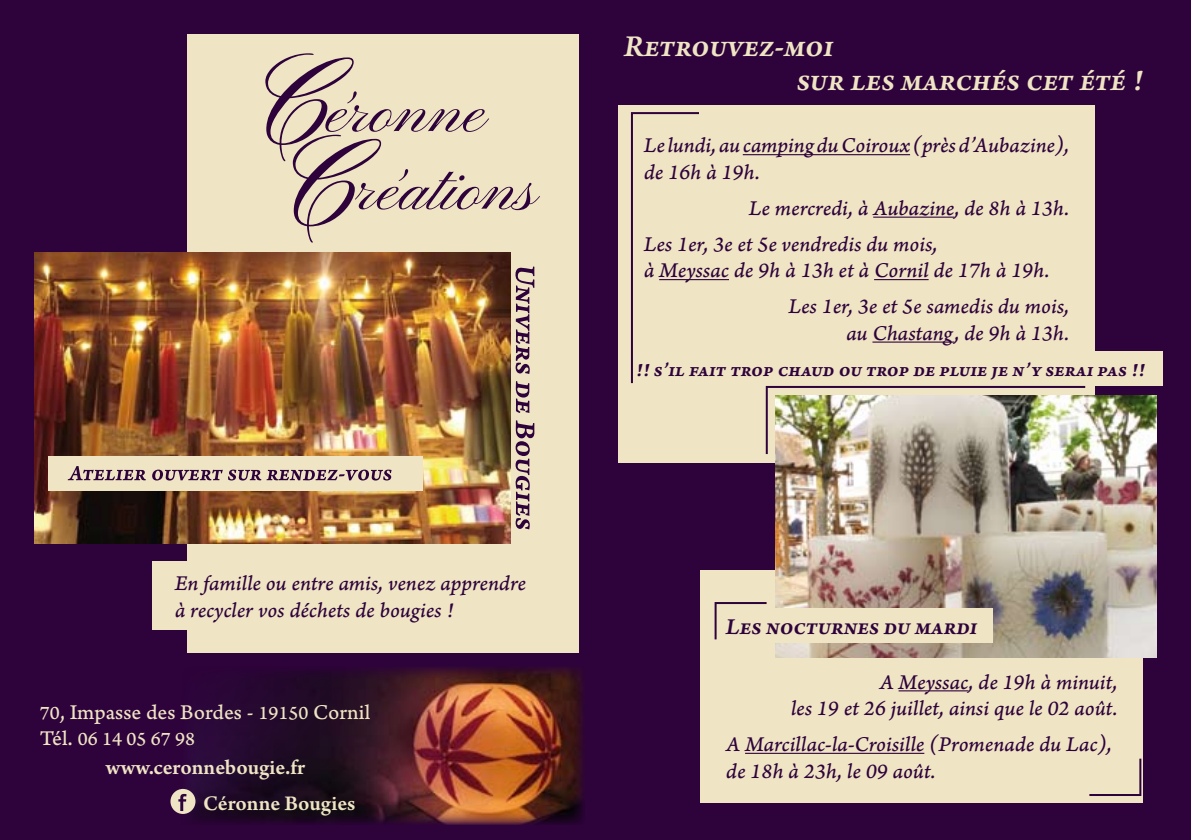
<style>
.page{position:relative;width:1191px;height:840px;background:#fff}
.page>*{position:absolute;margin:0;border:0;box-sizing:border-box;transform-origin:0 0}
.t1{font:32px/34px "Arno Pro Smbd Italic Sm Text";color:#efe4c4}
.t2{font:24px "Arno Pro Smbd Italic Sm Text";color:#2e023b}
.t3{font:22px/26.4px "Arno Pro Italic Caption";letter-spacing:-.005em;color:#2e023b}
.t4{font:22px "Arno Pro Smbd Sm Text";color:#efe4c4}
.t5{font:22px "Arno Pro Caption";color:#efe4c4}
.t6{font:20px "Arno Pro Smbd Italic Caption";color:#2e023b}
.t7{font:20px "Arno Pro Caption";color:#efe4c4}
.s1{font-size:20px}
.s2{font-size:22px}
</style>
<div class="page">
<div style="left:0;top:0;width:595px;height:839px;background:#2e023b"></div>
<img style="left:181px;top:668px;width:402px;height:155px">
<div style="left:590px;top:0;width:601px;height:839px;background:#2e023b"></div>
<div style="left:187px;top:34px;width:391px;height:618px;background:#efe4c4"></div>
<img style="left:34px;top:252px;width:476px;height:291px">
<div style="left:170px;top:788px;width:25px;height:25px;background:#efe4c4;border-radius:50%"></div>
<svg style="left:178px;top:793px;width:9px;height:17px"></svg>
<svg style="left:265px;top:53px;width:275px;height:189px"></svg>
<div style="left:48px;top:456px;width:374px;height:34px;background:#efe4c4"></div>
<svg style="left:68px;top:466px;width:323px;height:14px"></svg>
<svg style="left:515px;top:266px;width:19px;height:263px"></svg>
<div style="left:152px;top:561px;width:387px;height:68px;background:#efe4c4"></div>
<div style="left:618px;top:105px;width:476px;height:357px;background:#efe4c4"></div>
<div style="left:700px;top:570px;width:442px;height:232px;background:#efe4c4"></div>
<hr style="left:743px;top:154px;width:167px;height:1px;background:#2e023b">
<hr style="left:873px;top:216px;width:81px;height:1px;background:#2e023b">
<hr style="left:659px;top:279px;width:70px;height:1px;background:#2e023b">
<hr style="left:874px;top:279px;width:54px;height:1px;background:#2e023b">
<hr style="left:872px;top:341px;width:82px;height:1px;background:#2e023b">
<hr style="left:898px;top:690px;width:70px;height:1px;background:#2e023b">
<hr style="left:745px;top:752px;width:179px;height:1px;background:#2e023b">
<img style="left:775px;top:395px;width:382px;height:262px">
<div style="left:726px;top:608px;width:266px;height:34px;background:#efe4c4"></div>
<img style="left:765px;top:385px;width:322px;height:71px">
<div style="left:1086px;top:351px;width:76px;height:34px;background:#efe4c4"></div>
<svg style="left:714px;top:602px;width:53px;height:38px"></svg>
<svg style="left:1089px;top:758px;width:53px;height:38px"></svg>
<svg style="left:630px;top:112px;width:71px;height:272px"></svg>
<p class="t3" style="left:175px;top:570px;width:353px">En famille ou entre amis, venez apprendre à recycler vos déchets de bougies !</p>
<p class="t5" style="left:40px;top:698px;width:332px"><span class="s1">70</span>, Impasse des Bordes - <span class="s1">19150</span> Cornil</p>
<p class="t7" style="left:40px;top:726px;width:157px"><span class="s2">Tél.</span> 06 14 05 67 98</p>
<p class="t4" style="left:106px;top:754px;width:201px">www.ceronnebougie.fr</p>
<p class="t4" style="left:203px;top:789px;width:154px">Céronne Bougies</p>
<h1 class="t1" style="left:796px;top:30px;width:347px;text-indent:-173px">Retrouvez-moi<br>sur les marchés cet été !</h1>
<p class="t3" style="left:643px;top:133px;width:427px">Le lundi, au camping du Coiroux (près d’Aubazine), de 16h à 19h.</p>
<p class="t3" style="left:643px;top:191px;width:427px;line-height:36px;text-indent:105px">Le mercredi, à Aubazine, de 8h à 13h.<br>Les 1er, 3e et 5e vendredis du mois,</p>
<p class="t3" style="left:788px;top:253px;width:282px;line-height:36px;text-indent:-145px">à Meyssac de 9h à 13h et à Cornil de 17h à 19h.<br>Les 1er, 3e et 5e samedis du mois,</p>
<p class="t3" style="left:846px;top:320px;width:224px">au Chastang, de 9h à 13h.</p>
<p class="t6" style="left:635px;top:357px;width:511px">!! s’il fait trop chaud ou trop de pluie je n’y serai pas !!</p>
<p class="t2" style="left:726px;top:612px;width:253px">Les nocturnes du mardi</p>
<p class="t3" style="left:791px;top:669px;width:328px;text-align:right">A Meyssac, de 19h à minuit,<br>les 19 et 26 juillet, ainsi que le 02 août.</p>
<p class="t3" style="left:726px;top:731px;width:387px">A Marcillac-la-Croisille (Promenade du Lac), de 18h à 23h, le 09 août.</p>
</div>
